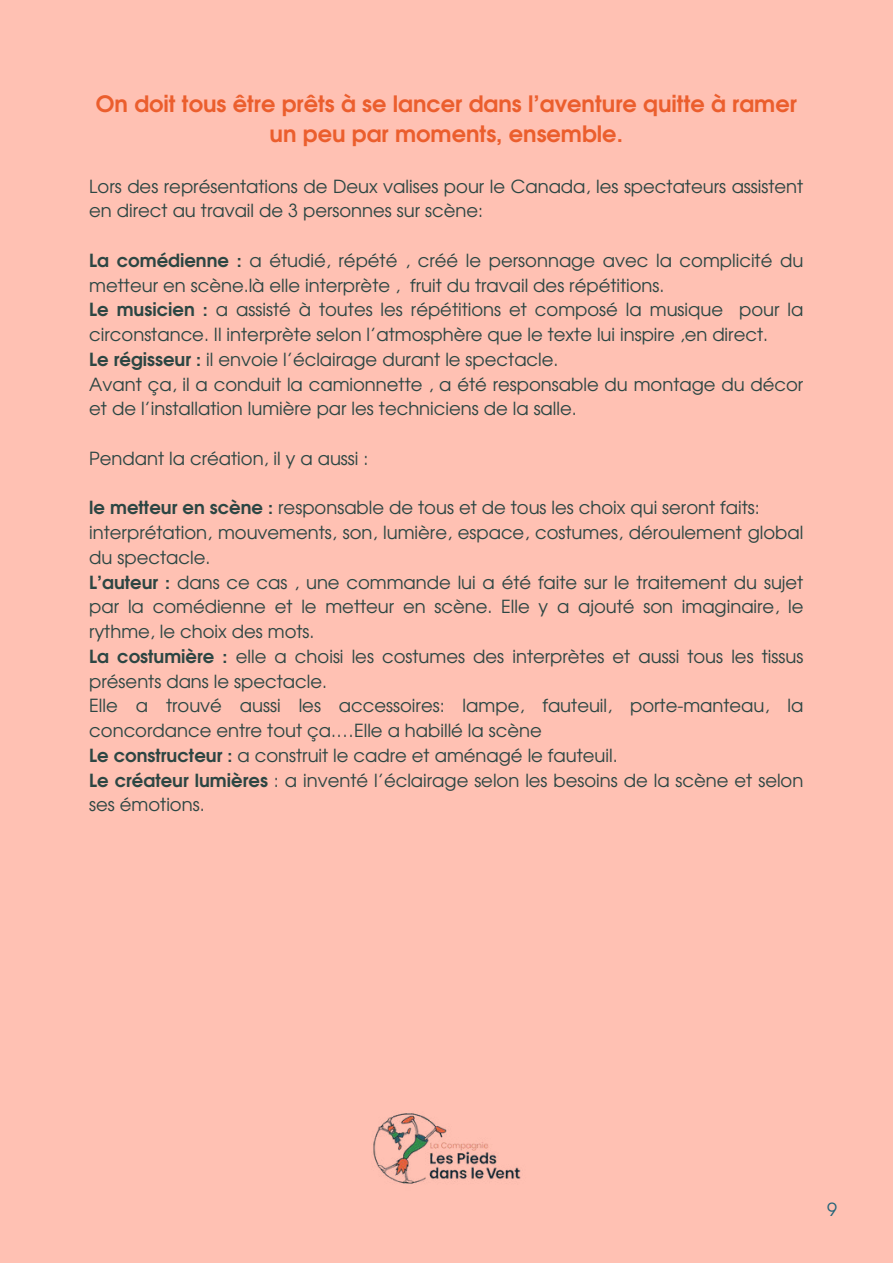
<style>
.page{position:relative;width:893px;height:1264px;background:#fff}
.page>*{position:absolute;margin:0;border:0;box-sizing:border-box;transform-origin:0 0}
.t1{font:700 22.5px/30.3px "Te X Gyre Adventor";color:#eb5e2d;text-align:center}
.t2{font:18px/24.8px "Te X Gyre Adventor";color:#2c4643}
.t3{font:18px "Te X Gyre Adventor";color:#216378}
.s1{font-weight:700}
</style>
<div class="page">
<div style="left:0;top:0;width:892px;height:1262px;background:#ffc1b3"></div>
<img style="left:373px;top:1113px;width:148px;height:71px">
<p class="t1" style="left:96px;top:86px;width:702px">On doit tous être prêts à se lancer dans l’aventure quitte à ramer un peu par moments, ensemble.</p>
<p class="t2" style="left:89px;top:173px;width:715px">Lors des représentations de Deux valises pour le Canada, les spectateurs assistent en direct au travail de 3 personnes sur scène:</p>
<p class="t2" style="left:89px;top:247px;width:715px"><span class="s1">La comédienne :</span> a étudié, répété , créé le personnage avec la complicité du metteur en scène.là elle interprète , fruit du travail des répétitions.<br><span class="s1">Le musicien :</span> a assisté à toutes les répétitions et composé la musique pour la circonstance. Il interprète selon l’atmosphère que le texte lui inspire ,en direct.<br><span class="s1">Le régisseur :</span> il envoie l’éclairage durant le spectacle.<br>Avant ça, il a conduit la camionnette , a été responsable du montage du décor et de l’installation lumière par les techniciens de la salle.</p>
<p class="t2" style="left:89px;top:445px;width:281px">Pendant la création, il y a aussi :</p>
<p class="t2" style="left:89px;top:494px;width:715px"><span class="s1">le metteur en scène :</span> responsable de tous et de tous les choix qui seront faits: interprétation, mouvements, son, lumière, espace, costumes, déroulement global du spectacle.<br><span class="s1">L’auteur :</span> dans ce cas , une commande lui a été faite sur le traitement du sujet par la comédienne et le metteur en scène. Elle y a ajouté son imaginaire, le rythme, le choix des mots.<br><span class="s1">La costumière :</span> elle a choisi les costumes des interprètes et aussi tous les tissus présents dans le spectacle.<br>Elle a trouvé aussi les accessoires: lampe, fauteuil, porte-manteau, la concordance entre tout ça.…Elle a habillé la scène<br><span class="s1">Le constructeur :</span> a construit le cadre et aménagé le fauteuil.<br><span class="s1">Le créateur lumières</span> : a inventé l’éclairage selon les besoins de la scène et selon ses émotions.</p>
<p class="t3" style="left:827px;top:1195px;width:11px">9</p>
</div>
